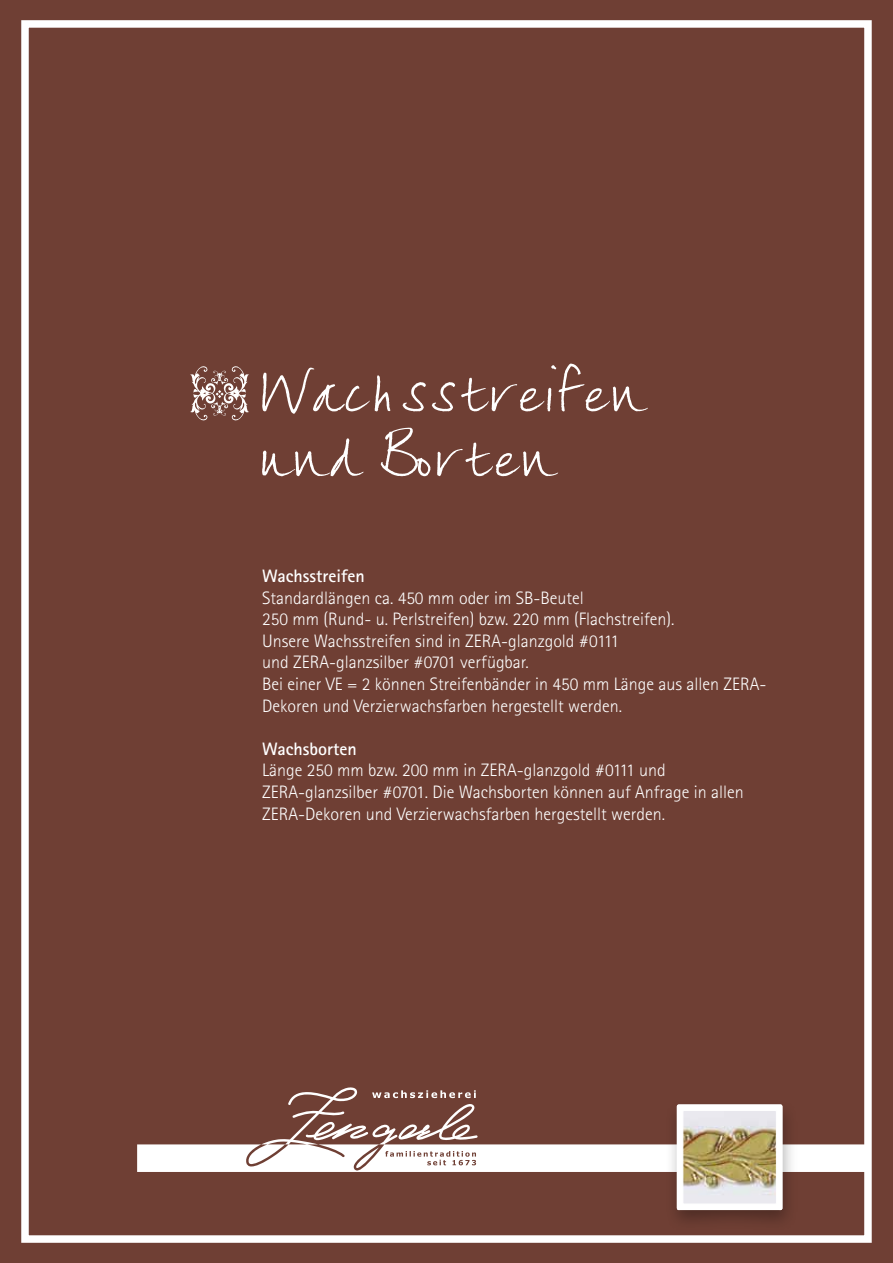
<style>
.page{position:relative;width:893px;height:1263px;background:#6f3f34}
.page>*{position:absolute;margin:0;border:0;box-sizing:border-box;transform-origin:0 0}
.t1{font:54px/64.8px "lizzielongstocking";color:#fff}
.t2{font:300 18px/21.6px "Rotis Sans Serif";color:#fff}
.t3{font:700 18px "Rotis Sans Serif";color:#fff}
</style>
<div class="page">
<div style="left:21px;top:20px;width:851px;height:1223px;border:8px solid #fff"></div>
<svg style="left:137px;top:1086px;width:731px;height:86px"></svg>
<div style="left:665px;top:1099px;width:133px;height:133px;background:#000;opacity:.3"></div>
<div style="left:677px;top:1104px;width:105px;height:106px;background:#fff;border-radius:2px"></div>
<img style="left:684px;top:1112px;width:91px;height:90px">
<div style="left:682px;top:1110px;width:95px;height:94px;border:1px solid #fff"></div>
<svg style="left:190px;top:366px;width:59px;height:55px"></svg>
<h1 class="t1" style="left:262px;top:360px;width:388px">Wachsstreifen und Borten</h1>
<p class="t3" style="left:262px;top:564px;width:104px">Wachsstreifen</p>
<p class="t2" style="left:262px;top:587px;width:506px">Standardlängen ca. 450 mm oder im SB-Beutel<br>250 mm (Rund- u. Perlstreifen) bzw. 220 mm (Flachstreifen).<br>Unsere Wachsstreifen sind in ZERA-glanzgold #0111<br>und ZERA-glanzsilber #0701 verfügbar.<br>Bei einer VE = 2 können Streifenbänder in 450 mm Länge aus allen ZERA-Dekoren und Verzierwachsfarben hergestellt werden.</p>
<p class="t3" style="left:262px;top:737px;width:96px">Wachsborten</p>
<p class="t2" style="left:262px;top:759px;width:483px">Länge 250 mm bzw. 200 mm in ZERA-glanzgold #0111 und<br>ZERA-glanzsilber #0701. Die Wachsborten können auf Anfrage in allen<br>ZERA-Dekoren und Verzierwachsfarben hergestellt werden.</p>
</div>
